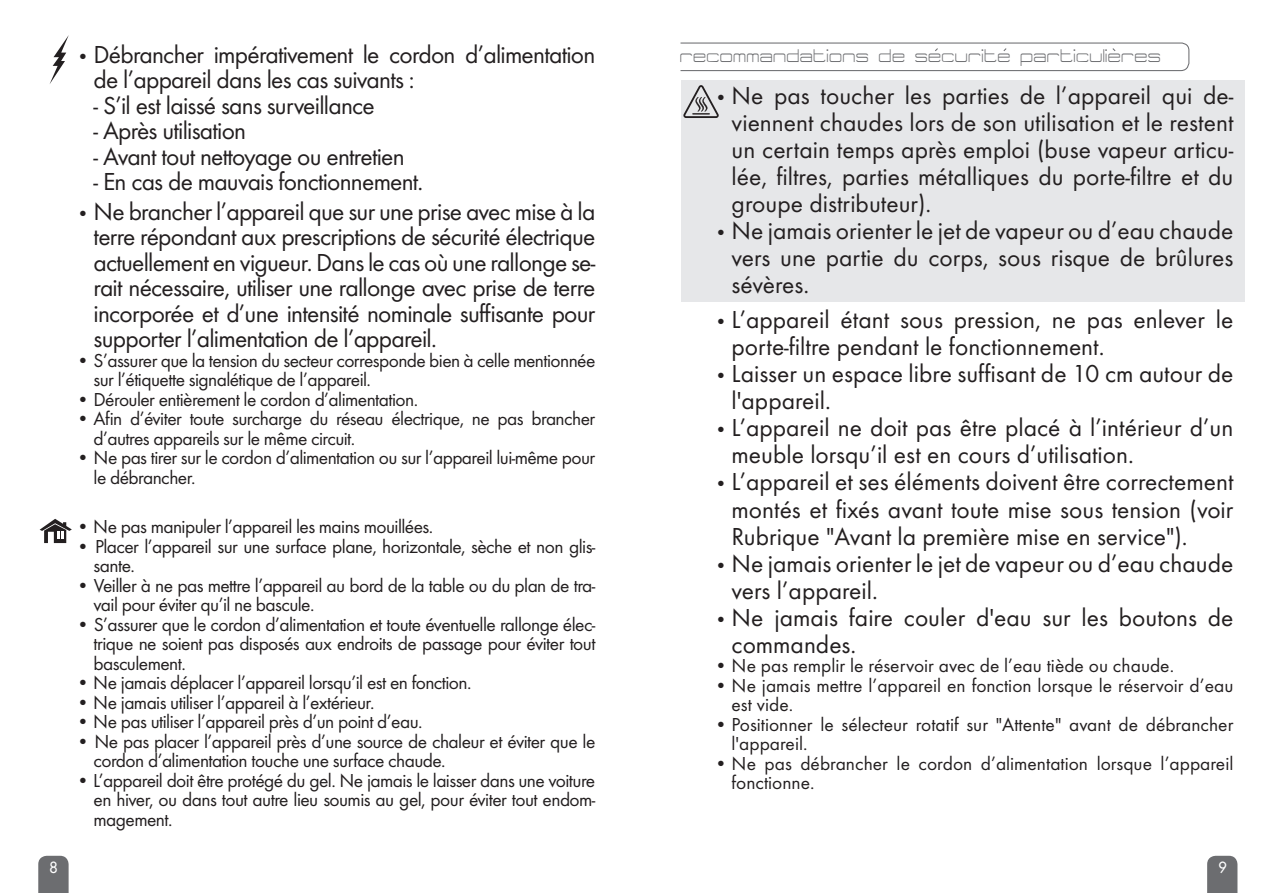
<style>
.page{position:relative;width:1276px;height:893px;background:#fff}
.page>*{position:absolute;margin:0;border:0;box-sizing:border-box;transform-origin:0 0}
.t1{font:25.5px/27px "Futura T";color:#231f20}
.t2{font:25.5px/25.5px "Futura T";letter-spacing:-.03em;color:#231f20}
.t3{font:21px "Tidy Curve TV";letter-spacing:-.01em;color:#6c6d70;scale:.92 1}
.t4{font:19.5px/19.5px "Futura T";letter-spacing:-.03em;color:#231f20}
.t5{font:19.5px/19.5px "Futura T";color:#231f20}
.t6{font:15px "Futura";color:#fff;scale:.95 1}
.s1{font-size:19.5px}
</style>
<div class="page">
<div style="left:681px;top:81px;width:563px;height:221px;background:#e6e7e9"></div>
<svg style="left:683px;top:85px;width:36px;height:33px"></svg>
<svg style="left:38px;top:856px;width:31px;height:37px"></svg>
<svg style="left:1207px;top:856px;width:30px;height:37px"></svg>
<svg style="left:49px;top:35px;width:20px;height:49px"></svg>
<svg style="left:40px;top:519px;width:32px;height:24px"></svg>
<svg style="left:680px;top:42px;width:510px;height:30px"></svg>
<p class="t2" style="left:94px;top:41px;width:503px;text-indent:-17px"><span class="s1">•</span> Débrancher impérativement le cordon d’alimentation de l’appareil dans les cas suivants :</p>
<p class="t2" style="left:94px;top:92px;width:283px">- S’il est laissé sans surveillance</p>
<p class="t2" style="left:94px;top:118px;width:154px">- Après utilisation</p>
<p class="t2" style="left:94px;top:143px;width:313px">- Avant tout nettoyage ou entretien</p>
<p class="t2" style="left:94px;top:169px;width:331px">- En cas de mauvais fonctionnement.</p>
<p class="t1" style="left:94px;top:198px;width:503px;line-height:25.5px;text-align:justify;text-indent:-17px"><span class="s1">•</span> Ne brancher l’appareil que sur une prise avec mise à la terre répondant aux prescriptions de sécurité électrique actuellement en vigueur. Dans le cas où une rallonge se&shy;rait nécessaire, utiliser une rallonge avec prise de terre incorporée et d’une intensité nominale suffisante pour supporter l’alimentation de l’appareil.</p>
<p class="t4" style="left:94px;top:351px;width:503px;text-indent:-17px">• S’assurer que la tension du secteur corresponde bien à celle mentionnée sur l’étiquette signalétique de l’appareil.</p>
<p class="t4" style="left:77px;top:390px;width:343px">• Dérouler entièrement le cordon d’alimentation.</p>
<p class="t4" style="left:94px;top:409px;width:503px;text-indent:-17px">• Afin d’éviter toute surcharge du réseau électrique, ne pas brancher d’autres appareils sur le même circuit.</p>
<p class="t4" style="left:94px;top:448px;width:503px;text-indent:-17px">• Ne pas tirer sur le cordon d’alimentation ou sur l’appareil lui-même pour le débrancher.</p>
<p class="t4" style="left:77px;top:517px;width:358px">• Ne pas manipuler l’appareil les mains mouillées.</p>
<p class="t4" style="left:94px;top:536px;width:503px;text-indent:-17px">• Placer l’appareil sur une surface plane, horizontale, sèche et non glis&shy;sante.</p>
<p class="t4" style="left:94px;top:575px;width:503px;text-indent:-17px">• Veiller à ne pas mettre l’appareil au bord de la table ou du plan de tra&shy;vail pour éviter qu’il ne bascule.</p>
<p class="t4" style="left:94px;top:614px;width:503px;text-align:justify;text-indent:-17px">• S’assurer que le cordon d’alimentation et toute éventuelle rallonge élec&shy;trique ne soient pas disposés aux endroits de passage pour éviter tout basculement.</p>
<p class="t4" style="left:77px;top:673px;width:396px">• Ne jamais déplacer l’appareil lorsqu’il est en fonction.</p>
<p class="t4" style="left:77px;top:692px;width:299px">• Ne jamais utiliser l’appareil à l’extérieur.</p>
<p class="t4" style="left:77px;top:712px;width:347px">• Ne pas utiliser l’appareil près d’un point d’eau.</p>
<p class="t4" style="left:94px;top:731px;width:503px;text-indent:-17px">• Ne pas placer l’appareil près d’une source de chaleur et éviter que le cordon d’alimentation touche une surface chaude.</p>
<p class="t4" style="left:94px;top:770px;width:503px;text-align:justify;text-indent:-17px">• L’appareil doit être protégé du gel. Ne jamais le laisser dans une voiture en hiver, ou dans tout autre lieu soumis au gel, pour éviter tout endom&shy;magement.</p>
<p class="t3" style="left:680px;top:45px;width:525px">recommandations de securite particulieres</p>
<p class="t1" style="left:731px;top:82px;width:503px;text-align:justify;text-indent:-17px"><span class="s1">•</span> Ne pas toucher les parties de l’appareil qui de&shy;viennent chaudes lors de son utilisation et le restent un certain temps après emploi (buse vapeur articu&shy;lée, filtres, parties métalliques du porte-filtre et du groupe distributeur).</p>
<p class="t1" style="left:731px;top:217px;width:503px;text-align:justify;text-indent:-17px"><span class="s1">•</span> Ne jamais orienter le jet de vapeur ou d’eau chaude vers une partie du corps, sous risque de brûlures sévères.</p>
<p class="t1" style="left:731px;top:306px;width:503px;text-indent:-17px"><span class="s1">•</span> L’appareil étant sous pression, ne pas enlever le porte-filtre pendant le fonctionnement.</p>
<p class="t1" style="left:731px;top:360px;width:503px;text-indent:-17px"><span class="s1">•</span> Laisser un espace libre suffisant de 10 cm autour de l'appareil.</p>
<p class="t1" style="left:731px;top:414px;width:503px;text-indent:-17px"><span class="s1">•</span> L’appareil ne doit pas être placé à l’intérieur d’un meuble lorsqu’il est en cours d’utilisation.</p>
<p class="t1" style="left:731px;top:468px;width:503px;text-align:justify;text-indent:-17px"><span class="s1">•</span> L’appareil et ses éléments doivent être correctement montés et fixés avant toute mise sous tension (voir Rubrique "Avant la première mise en service").</p>
<p class="t1" style="left:731px;top:549px;width:503px;text-indent:-17px"><span class="s1">•</span> Ne jamais orienter le jet de vapeur ou d’eau chaude vers l’appareil.</p>
<p class="t1" style="left:731px;top:603px;width:503px;text-indent:-17px"><span class="s1">•</span> Ne jamais faire couler d'eau sur les boutons de commandes.</p>
<p class="t5" style="left:714px;top:656px;width:461px">• Ne pas remplir le réservoir avec de l’eau tiède ou chaude.</p>
<p class="t5" style="left:731px;top:675px;width:503px;text-indent:-17px">• Ne jamais mettre l’appareil en fonction lorsque le réservoir d’eau est vide.</p>
<p class="t5" style="left:731px;top:714px;width:503px;text-indent:-17px">• Positionner le sélecteur rotatif sur "Attente" avant de débrancher l'appareil.</p>
<p class="t5" style="left:731px;top:753px;width:503px;text-indent:-17px">• Ne pas débrancher le cordon d’alimentation lorsque l’appareil fonctionne.</p>
<p class="t6" style="left:50px;top:858px;width:10px">8</p>
<p class="t6" style="left:1218px;top:858px;width:10px">9</p>
</div>
